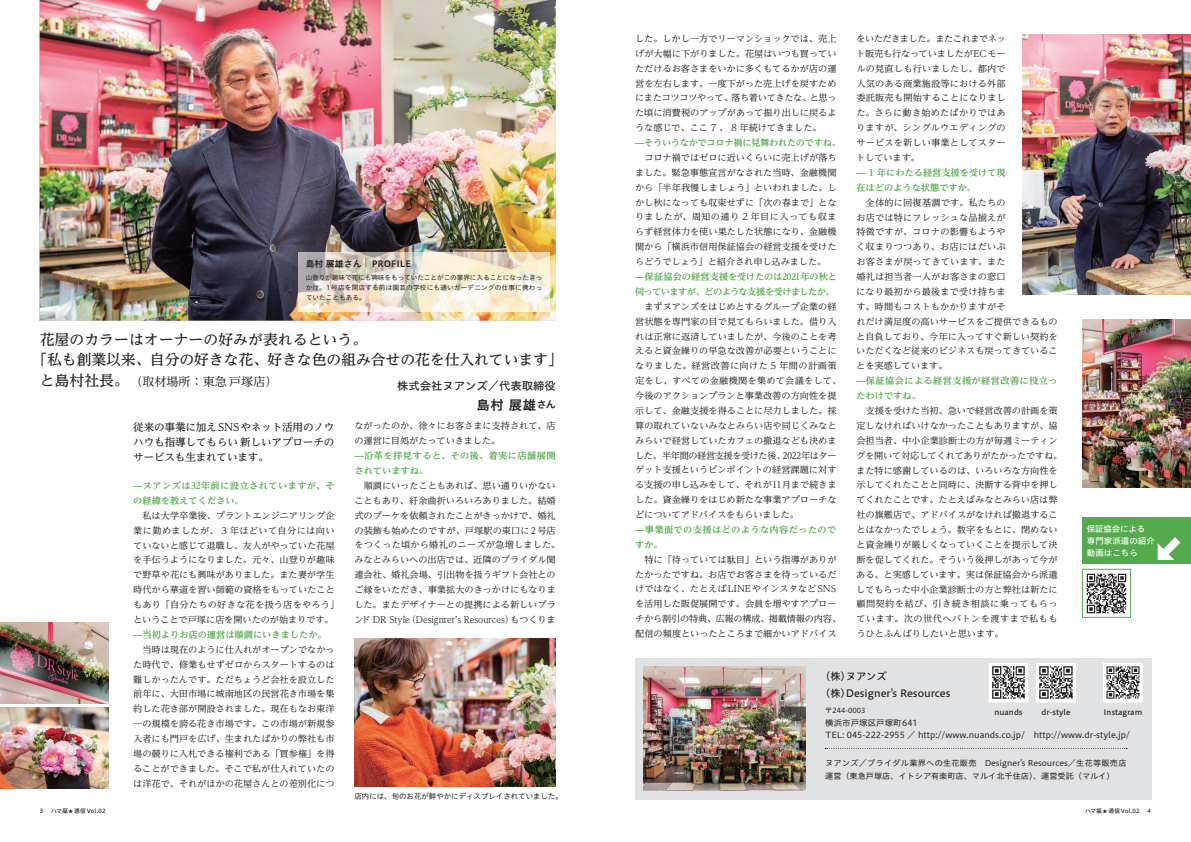
<style>
.page{position:relative;width:1191px;height:842px;background:#fff}
.page>*{position:absolute;margin:0;border:0;box-sizing:border-box;transform-origin:0 0}
.t1{font:500 14.6px/20.5px "UD Reimin Pr 6 N";letter-spacing:-.01em;color:#231f20}
.t2{font:13.2px "Hiragino UD Sans Std N W6";color:#231f20}
.t3{font:11.8px "UD Reimin Pr 6 N";color:#231f20}
.t4{font:11.1px "Hiragino UD Sans Std N W5";color:#231f20}
.t5{font:500 10.4px/14.9px "UD Reimin Pr 6 N";letter-spacing:-.02em;color:#231f20;text-align:justify}
.t6{font:10.1px/17px "Hiragino UD Sans Std N W5";color:#231f20}
.t7{font:9px/14.9px "UD Reimin Pr 6 N";letter-spacing:-.005em;color:#231f20}
.t8{font:9px/14.9px "UD Reimin Pr 6 N";letter-spacing:.015em;color:#231f20}
.t9{font:700 9px/14.9px "UD Reimin Pr 6 N";letter-spacing:-.03em;color:#54aa4d}
.t10{font:700 9px/14.9px "UD Reimin Pr 6 N";letter-spacing:.04em;color:#54aa4d}
.t11{font:700 9px/14.9px "UD Reimin Pr 6 N";color:#54aa4d}
.t12{font:700 9px/14.9px "UD Reimin Pr 6 N";letter-spacing:.045em;color:#54aa4d}
.t13{font:700 9px/14.9px "UD Reimin Pr 6 N";letter-spacing:.055em;color:#54aa4d}
.t14{font:8.8px "Hiragino UD Sans Std N W6";color:#231f20}
.t15{font:8.3px/12.1px "Hiragino UD Sans Std N W4";color:#231f20}
.t16{font:8.3px/12.1px "Hiragino UD Sans Std N W5";color:#fff}
.t17{font:8px/12.8px "Hiragino UD Sans Std N W4";color:#231f20}
.t18{font:7.6px "Hiragino UD Sans Std N W5";color:#231f20}
.t19{font:7.4px "Hiragino UD Sans Std N W4";color:#231f20}
.t20{font:6.9px "Hiragino UD Sans Std N W4";color:#231f20}
.t21{font:6.6px/9.9px "Hiragino UD Sans Std N W4";letter-spacing:.015em;color:#231f20;text-align:justify}
.t22{font:5.7px "Hiragino UD Sans Std N W5";letter-spacing:.02em;color:#231f20}
.s1{font-weight:500;font-size:14.6px}
.s2{font-size:9.7px}
.s3{font-size:5px}
</style>
<div class="page">
<img style="left:40px;top:0;width:516px;height:321px">
<div style="left:635px;top:658px;width:516px;height:141px;background:#e1e2e4"></div>
<svg style="left:825px;top:748px;width:302px;height:1px"></svg>
<img style="left:643px;top:666px;width:162px;height:125px">
<img style="left:1022px;top:35px;width:169px;height:260px">
<img style="left:298px;top:253px;width:251px;height:58px">
<img style="left:1082px;top:319px;width:109px;height:168px">
<img style="left:0;top:623px;width:109px;height:81px">
<img style="left:0;top:708px;width:109px;height:80px">
<img style="left:354px;top:638px;width:202px;height:148px">
<img style="left:1105px;top:665px;width:35px;height:35px">
<div style="left:1103px;top:663px;width:39px;height:39px;border:1px solid #fff"></div>
<img style="left:1038px;top:665px;width:35px;height:35px">
<div style="left:1036px;top:663px;width:39px;height:39px;border:1px solid #fff"></div>
<img style="left:990px;top:665px;width:36px;height:35px">
<div style="left:988px;top:663px;width:40px;height:39px;border:1px solid #fff"></div>
<div style="left:1082px;top:518px;width:109px;height:46px;background:#54aa4d"></div>
<img style="left:1086px;top:573px;width:41px;height:41px">
<div style="left:1082px;top:569px;width:48px;height:49px;border:1px solid #54aa4d"></div>
<svg style="left:1157px;top:537px;width:23px;height:23px"></svg>
<p class="t14" style="left:306px;top:257px;width:107px">島村 展雄さん｜PROFILE</p>
<p class="t21" style="left:306px;top:272px;width:238px">山登りが趣味で花にも興味をもっていたことがこの業界に入ることになったきっかけ。1 号店を開店する前は園芸の学校にも通いガーデニングの仕事に携わっていたこともある。</p>
<h1 class="t1" style="left:32px;top:328px;width:532px;text-indent:7px">花屋のカラーはオーナーの好みが表れるという。<br>「私も創業以来、自分の好きな花、好きな色の組み合せの花を仕入れています」</h1>
<h3 class="t3" style="left:40px;top:372px;width:239px"><span class="s1">と島村社長。　</span>（取材場所：東急戸塚店）</h3>
<p class="t4" style="left:397px;top:377px;width:160px">株式会社ヌアンズ／代表取締役</p>
<h2 class="t2" style="left:476px;top:394px;width:81px">島村 展雄<span class="s2">さん</span></h2>
<p class="t5" style="left:133px;top:419px;width:203px">従来の事業に加えSNSやネット活用のノウハウも指導してもらい新しいアプローチのサービスも生まれています。</p>
<p class="t12" style="left:133px;top:478px;width:203px">̶ヌアンズは32年前に設立されていますが、その経緯を教えてください。</p>
<p class="t7" style="left:133px;top:508px;width:208px">　私は大学卒業後、プラントエンジニアリング企業に勤めましたが、３年ほどいて自分には向いていないと感じて退職し、友人がやっていた花屋を手伝うようになりました。元々、山登りが趣味で野草や花にも興味がありました。また妻が学生時代から華道を習い師範の資格をもっていたこともあり「自分たちの好きな花を扱う店をやろう」ということで戸塚に店を開いたのが始まりです。</p>
<p class="t11" style="left:133px;top:627px;width:195px">̶当初よりお店の運営は順調にいきましたか。</p>
<p class="t7" style="left:133px;top:642px;width:203px;text-align:justify">　当時は現在のように仕入れがオープンでなかった時代で、修業もせずゼロからスタートするのは難しかったんです。ただちょうど会社を設立した前年に、大田市場に城南地区の民営花き市場を集約した花き部が開設されました。現在もなお東洋一の規模を誇る花き市場です。この市場が新規参入者にも門戸を広げ、生まれたばかりの弊社も市場の競りに入札できる権利である「買参権」を得ることができました。そこで私が仕入れていたのは洋花で、それがほかの花屋さんとの差別化につ</p>
<p class="t7" style="left:354px;top:418px;width:203px">ながったのか、徐々にお客さまに支持されて、店の運営に目処がたっていきました。</p>
<p class="t13" style="left:354px;top:448px;width:203px">̶沿革を拝見すると、その後、着実に店舗展開されていますね。</p>
<p class="t7" style="left:354px;top:478px;width:208px">　順調にいったこともあれば、思い通りいかないこともあり、紆余曲折いろいろありました。結婚式のブーケを依頼されたことがきっかけで、婚礼の装飾も始めたのですが、戸塚駅の東口に 2 号店をつくった頃から婚礼のニーズが急増しました。みなとみらいへの出店では、近隣のブライダル関連会社、婚礼会場、引出物を扱うギフト会社とのご縁をいただき、事業拡大のきっかけにもなりました。またデザイナーとの提携による新しいブランド DR Style（Designrerʼs Resources）もつくりま</p>
<p class="t19" style="left:354px;top:790px;width:210px">店内には、旬のお花が鮮やかにディスプレイされていました。</p>
<p class="t7" style="left:635px;top:31px;width:203px;text-align:justify">した。しかし一方でリーマンショックでは、売上げが大幅に下がりました。花屋はいつも買っていただけるお客さまをいかに多くもてるかが店の運営を左右します。一度下がった売上げを戻すためにまたコツコツやって、落ち着いてきたな、と思った頃に消費税のアップがあって振り出しに戻るような感じで、ここ７、８年続けてきました。</p>
<p class="t9" style="left:635px;top:135px;width:207px">̶そういうなかでコロナ禍に見舞われたのですね。</p>
<p class="t7" style="left:635px;top:150px;width:203px;text-align:justify">　コロナ禍ではゼロに近いくらいに売上げが落ちました。緊急事態宣言がなされた当時、金融機関から「半年我慢しましょう」といわれました。しかし秋になっても収束せずに「次の春まで」となりましたが、周知の通り２年目に入っても収まらず経営体力を使い果たした状態になり、金融機関から「横浜市信用保証協会の経営支援を受けたらどうでしょう」と紹介され申し込みました。</p>
<p class="t9" style="left:635px;top:269px;width:203px">̶保証協会の経営支援を受けたのは2021年の秋と伺っていますが、どのような支援を受けましたか。</p>
<p class="t7" style="left:635px;top:299px;width:208px">　まずヌアンズをはじめとするグループ企業の経営状態を専門家の目で見てもらいました。借り入れは正常に返済していましたが、今後のことを考えると資金繰りの早急な改善が必要ということになりました。経営改善に向けた５年間の計画策定をし、すべての金融機関を集めて会議をして、今後のアクションプランと事業改善の方向性を提示して、金融支援を得ることに尽力しました。採算の取れていないみなとみらい店や同じくみなとみらいで経営していたカフェの撤退なども決めました。半年間の経営支援を受けた後、2022年はターゲット支援というピンポイントの経営課題に対する支援の申し込みをして、それが11月まで続きました。資金繰りをはじめ新たな事業アプローチなどについてアドバイスをもらいました。</p>
<p class="t10" style="left:635px;top:522px;width:203px">̶事業面での支援はどのような内容だったのですか。</p>
<p class="t7" style="left:635px;top:552px;width:208px">　特に「待っていては駄目」という指導がありがたかったですね。お店でお客さまを待っているだけではなく、たとえばLINEやインスタなどSNSを活用した販促展開です。会員を増やすアプローチから割引の特典、広報の構成、掲載情報の内容、配信の頻度といったところまで細かいアドバイス</p>
<p class="t7" style="left:856px;top:31px;width:151px;text-align:justify">をいただきました。またこれまでネット販売も行なっていましたがECモールの見直しも行いましたし、都内で人気のある商業施設等における外部委託販売も開始することになりました。さらに動き始めたばかりではありますが、シングルウエディングのサービスを新しい事業としてスタートしています。</p>
<p class="t11" style="left:856px;top:165px;width:151px">̶１年にわたる経営支援を受けて現在はどのような状態ですか。</p>
<p class="t8" style="left:856px;top:195px;width:203px">　全体的に回復基調です。私たちの<br>お店では特にフレッシュな品揃えが<br>特徴ですが、コロナの影響もようや<br>く収まりつつあり、お店にはだいぶ<br>お客さまが戻ってきています。また<br>婚礼は担当者一人がお客さまの窓口<br>になり最初から最後まで受け持ちま<br>す。時間もコストもかかりますがそ<br>れだけ満足度の高いサービスをご提供できるものと自負しており、今年に入ってすぐ新しい契約をいただくなど従来のビジネスも戻ってきていることを実感しています。</p>
<p class="t10" style="left:856px;top:373px;width:203px">̶保証協会による経営支援が経営改善に役立ったわけですね。</p>
<p class="t7" style="left:856px;top:403px;width:208px">　支援を受けた当初、急いで経営改善の計画を策定しなければいけなかったこともありますが、協会担当者、中小企業診断士の方が毎週ミーティングを開いて対応してくれてありがたかったですね。また特に感謝しているのは、いろいろな方向性を示してくれたことと同時に、決断する背中を押してくれたことです。たとえばみなとみらい店は弊社の旗艦店で、アドバイスがなければ撤退することはなかったでしょう。数字をもとに、閉めないと資金繰りが厳しくなっていくことを提示して決断を促してくれた。そういう後押しがあって今がある、と実感しています。実は保証協会から派遣してもらった中小企業診断士の方と弊社は新たに顧問契約を結び、引き続き相談に乗ってもらっています。次の世代へバトンを渡すまで私ももうひとふんばりしたいと思います。</p>
<p class="t16" style="left:1087px;top:522px;width:70px">保証協会による専門家派遣の紹介動画はこちら</p>
<p class="t6" style="left:820px;top:667px;width:132px">（株）ヌアンズ<br>（株）Designerʼs Resources</p>
<p class="t20" style="left:825px;top:705px;width:42px">〒244-0003</p>
<p class="t15" style="left:825px;top:717px;width:306px">横浜市戸塚区戸塚町641<br>TEL: 045-222-2955 ／ http://www.nuands.co.jp/　http://www.dr-style.jp/</p>
<p class="t18" style="left:994px;top:706px;width:29px">nuands</p>
<p class="t18" style="left:1041px;top:706px;width:30px">dr-style</p>
<p class="t18" style="left:1103px;top:706px;width:40px">Instagram</p>
<p class="t17" style="left:825px;top:756px;width:303px">ヌアンズ／ブライダル業界への生花販売　Designerʼs Resources／生花等販売店運営（東急戸塚店、イトシア有楽町店、マルイ北千住店）、運営受託（マルイ）</p>
<p class="t22" style="left:40px;top:806px;width:5px">3</p>
<p class="t22" style="left:51px;top:806px;width:56px">ハマ福<span class="s3">★</span> 通信 Vol.02</p>
<p class="t22" style="left:1085px;top:806px;width:56px">ハマ福<span class="s3">★</span> 通信 Vol.02</p>
<p class="t22" style="left:1147px;top:806px;width:5px">4</p>
</div>
